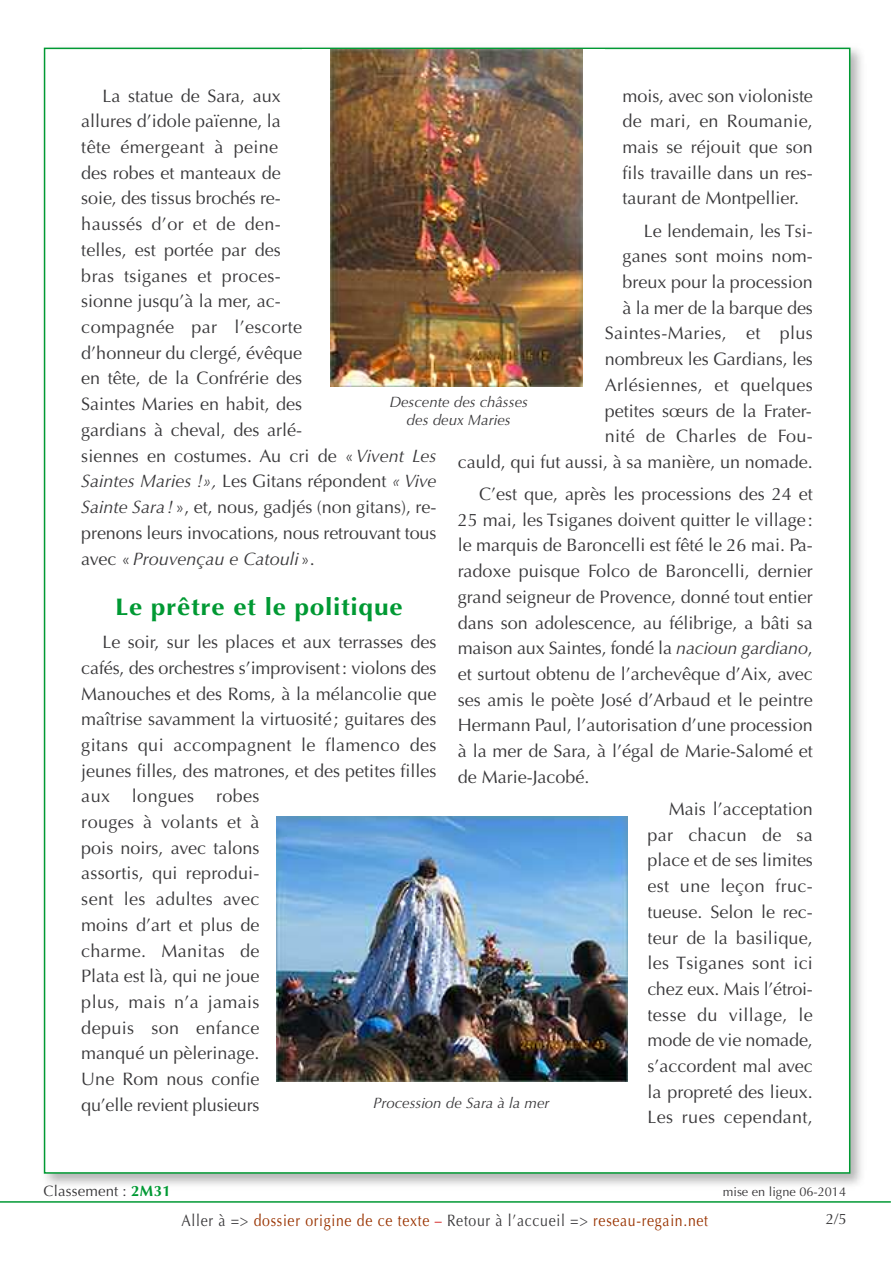
<style>
.page{position:relative;width:893px;height:1263px;background:#fff}
.page>*{position:absolute;margin:0;border:0;box-sizing:border-box;transform-origin:0 0}
.t1{font:700 24px "Optima";letter-spacing:.025em;color:#093;scale:1.1 1}
.t2{font:18px/25.7px "Optima";color:#39383a;text-align:justify}
.t3{font:16.5px "Optima";letter-spacing:.05em;color:#930;scale:.85 1}
.t4{font:italic 15px/17.9px "Optima";color:#39383a;text-align:center}
.t5{font:15px "Optima";letter-spacing:.01em;color:#39383a}
.t6{font:12.75px "Optima";color:#39383a}
.s1{font-style:italic}
.s2{font-weight:700;color:#093}
.s3{color:#39383a}
.s4{color:#c00}
</style>
<div class="page">
<img style="left:43px;top:47px;width:819px;height:1139px">
<div style="left:45px;top:49px;width:804px;height:1123px;background:#fff"></div>
<hr style="left:0;top:1201px;width:891px;height:2px;background:#093">
<img style="left:330px;top:49px;width:253px;height:337px">
<img style="left:277px;top:817px;width:351px;height:265px">
<p class="t2" style="left:81px;top:83px;width:357px;text-align:left;text-indent:21px">La statue de Sara, aux<br>allures d’idole païenne, la<br>tête émergeant à peine<br>des robes et manteaux de<br>soie, des tissus brochés re-<br>haussés d’or et de den-<br>telles, est portée par des<br>bras tsiganes et proces-<br>sionne jusqu’à la mer, ac-<br>compagnée par l’escorte<br>d’honneur du clergé, évêque<br>en tête, de la Confrérie des<br>Saintes Maries en habit, des<br>gardians à cheval, des arlé-<br>siennes en costumes. Au cri de «<span class="s1">Vivent Les<br>Saintes Maries !»,</span> Les Gitans répondent <span class="s1">« Vive<br>Sainte Sara!</span> », et, nous, gadjés (non gitans), re&shy;prenons leurs invocations, nous retrouvant tous avec «<span class="s1">Prouvençau e Catouli</span> ».</p>
<h1 class="t1" style="left:115px;top:593px;width:263px">Le prêtre et le politique</h1>
<p class="t2" style="left:81px;top:629px;width:357px;text-align:left;text-indent:21px">Le soir, sur les places et aux terrasses des cafés, des orchestres s’improvisent: violons des<br>Manouches et des Roms, à la mélancolie que maîtrise savamment la virtuosité; guitares des gitans qui accompagnent le flamenco des jeunes filles, des matrones, et des petites filles aux longues robes<br>rouges à volants et à<br>pois noirs, avec talons<br>assortis, qui reprodui-<br>sent les adultes avec<br>moins d’art et plus de<br>charme. Manitas de<br>Plata est là, qui ne joue<br>plus, mais n’a jamais<br>depuis son enfance<br>manqué un pèlerinage.<br>Une Rom nous confie<br>qu’elle revient plusieurs</p>
<p class="t2" style="left:623px;top:83px;width:192px">mois, avec son violoniste de mari, en Roumanie, mais se réjouit que son fils travaille dans un res&shy;taurant de Montpellier.</p>
<p class="t2" style="left:458px;top:218px;width:357px;text-align:right">Le lendemain, les Tsi-<br>ganes sont moins nom-<br>breux pour la procession<br>à la mer de la barque des<br>Saintes-Maries, et plus<br>nombreux les Gardians, les<br>Arlésiennes, et quelques<br>petites sœurs de la Frater-<br>nité de Charles de Fou-<br>cauld, qui fut aussi, à sa manière, un nomade.</p>
<p class="t2" style="left:458px;top:481px;width:357px;text-indent:21px">C’est que, après les processions des 24 et 25 mai, les Tsiganes doivent quitter le village : le marquis de Baroncelli est fêté le 26 mai. Pa&shy;radoxe puisque Folco de Baroncelli, dernier grand seigneur de Provence, donné tout entier dans son adolescence, au félibrige, a bâti sa maison aux Saintes, fondé la <span class="s1">nacioun gardiano</span>, et surtout obtenu de l’archevêque d’Aix, avec ses amis le poète José d’Arbaud et le peintre Hermann Paul, l’autorisation d’une procession à la mer de Sara, à l’égal de Marie-Salomé et de Marie-Jacobé.</p>
<p class="t2" style="left:648px;top:796px;width:167px;text-indent:21px">Mais l’acceptation par chacun de sa place et de ses limites est une leçon fruc&shy;tueuse. Selon le rec&shy;teur de la basilique, les Tsiganes sont ici chez eux. Mais l’étroi&shy;tesse du village, le mode de vie nomade, s’accordent mal avec la propreté des lieux.<br>Les rues cependant,</p>
<p class="t4" style="left:389px;top:393px;width:140px">Descente des châsses des deux Maries</p>
<p class="t4" style="left:373px;top:1094px;width:178px">Procession de Sara à la mer</p>
<p class="t5" style="left:44px;top:1182px;width:129px">Classement : <span class="s2">2M31</span></p>
<p class="t6" style="left:723px;top:1184px;width:125px">mise en ligne 06-2014</p>
<p class="t3" style="left:181px;top:1211px;width:621px"><span class="s3">Aller à =&gt;</span> dossier origine de ce texte <span class="s4">–</span> <span class="s3">Retour à l’accueil =&gt;</span> reseau-regain.net</p>
<p class="t5" style="left:826px;top:1210px;width:22px">2/5</p>
</div>
